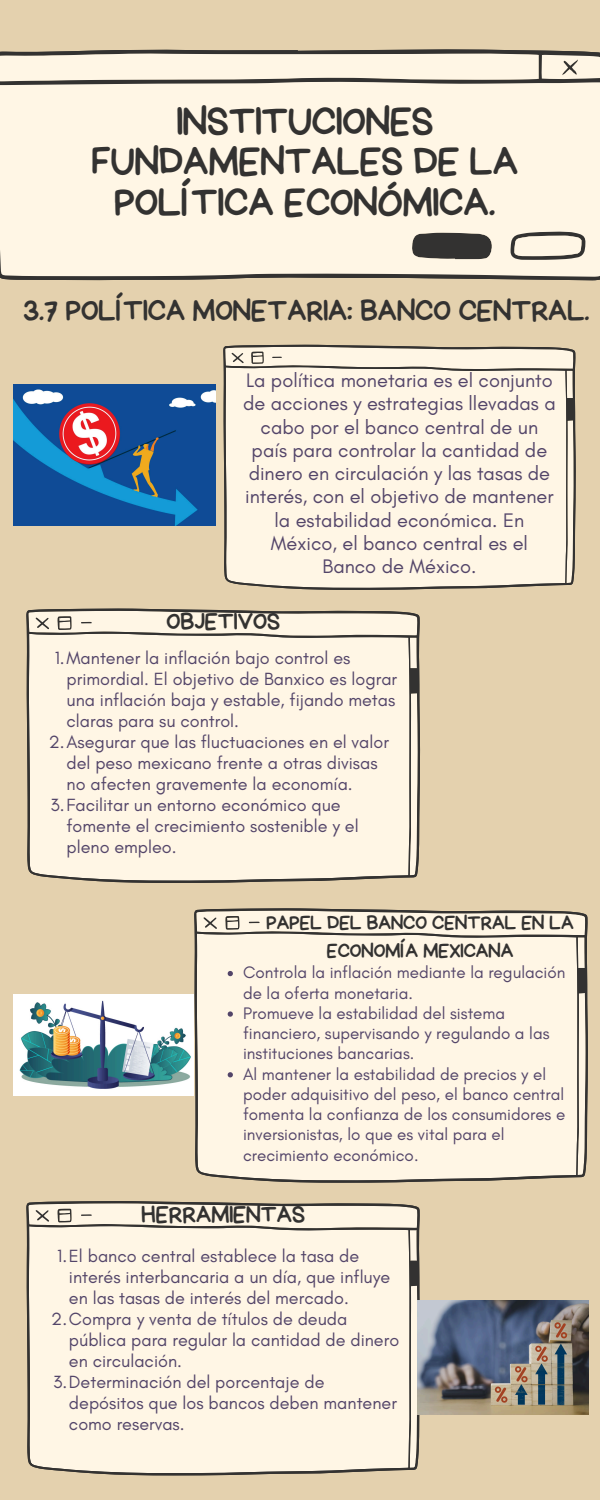
<style>
.page{position:relative;width:600px;height:1500px;background:#e4d1ae}
.page>*{position:absolute;margin:0;border:0;box-sizing:border-box;transform-origin:0 0}
.t1{font:40px/40.5px "Handyman";color:#333231;text-align:center}
.t2{font:30px "Handyman";color:#333231}
.t3{font:24px "Handyman";color:#333231}
.t4{font:20px/23.2px "Glacial Indifference";color:#534569;text-align:center}
.t5{font:20px/27.8px "Handyman";color:#333231;text-align:center}
.t6{font:18px/21px "Glacial Indifference";color:#534569}
.t7{font:17px/20.2px "Glacial Indifference";color:#534569}
</style>
<div class="page">
<svg style="left:223px;top:345px;width:353px;height:245px;background:#f5ecdb"></svg>
<svg style="left:0;top:49px;width:600px;height:231px;fill:#333231"></svg>
<div style="left:0;top:54px;width:600px;height:223px;background:#fff6e5"></div>
<div style="left:26px;top:609px;width:394px;height:274px;background:#fff6e5"></div>
<svg style="left:194px;top:908px;width:394px;height:275px;background:#f4ecdb"></svg>
<div style="left:26px;top:1201px;width:394px;height:274px;background:#fff6e5"></div>
<img style="left:13px;top:385px;width:203px;height:141px">
<img style="left:13px;top:995px;width:180px;height:100px">
<img style="left:418px;top:1301px;width:170px;height:113px">
<svg style="left:228px;top:971px;width:5px;height:5px"></svg>
<svg style="left:228px;top:1011px;width:5px;height:6px"></svg>
<svg style="left:228px;top:1072px;width:5px;height:5px"></svg>
<p class="t1" style="left:92px;top:102px;width:428px">INSTITUCIONES<br>FUNDAMENTALES DE LA<br>POLÍTICA ECONÓMICA.</p>
<p class="t2" style="left:23px;top:296px;width:568px">3.7 POLÍTICA MONETARIA: BANCO CENTRAL.</p>
<h5 class="t4" style="left:243px;top:369px;width:314px">La política monetaria es el conjunto de acciones y estrategias llevadas a cabo por el banco central de un país para controlar la cantidad de dinero en circulación y las tasas de interés, con el objetivo de mantener la estabilidad económica. En<br>México, el banco central es el<br>Banco de México.</h5>
<p class="t3" style="left:167px;top:610px;width:115px">OBJETIVOS</p>
<p class="t6" style="left:67px;top:647px;width:332px;text-indent:-12px">1.Mantener la inflación bajo control es primordial. El objetivo de Banxico es lograr una inflación baja y estable, fijando metas claras para su control.</p>
<h1 class="t6" style="left:67px;top:731px;width:324px;text-indent:-18px">2.Asegurar que las fluctuaciones en el valor del peso mexicano frente a otras divisas no afecten gravemente la economía.</h1>
<h2 class="t6" style="left:67px;top:794px;width:294px;text-indent:-16px">3.Facilitar un entorno económico que fomente el crecimiento sostenible y el pleno empleo.</h2>
<h3 class="t5" style="left:267px;top:909px;width:309px">PAPEL DEL BANCO CENTRAL EN LA<br>ECONOMÍA MEXICANA</h3>
<p class="t7" style="left:243px;top:962px;width:324px">Controla la inflación mediante la regulación de la oferta monetaria.</p>
<p class="t7" style="left:243px;top:1003px;width:308px">Promueve la estabilidad del sistema financiero, supervisando y regulando a las instituciones bancarias.</p>
<p class="t7" style="left:243px;top:1064px;width:324px">Al mantener la estabilidad de precios y el poder adquisitivo del peso, el banco central fomenta la confianza de los consumidores e inversionistas, lo que es vital para el crecimiento económico.</p>
<p class="t3" style="left:142px;top:1203px;width:165px">HERRAMIENTAS</p>
<p class="t6" style="left:69px;top:1245px;width:323px;text-indent:-12px">1.El banco central establece la tasa de interés interbancaria a un día, que influye en las tasas de interés del mercado.</p>
<h4 class="t6" style="left:69px;top:1308px;width:332px;text-indent:-18px">2.Compra y venta de títulos de deuda pública para regular la cantidad de dinero en circulación.</h4>
<p class="t6" style="left:69px;top:1371px;width:330px;text-indent:-16px">3.Determinación del porcentaje de depósitos que los bancos deben mantener como reservas.</p>
</div>
